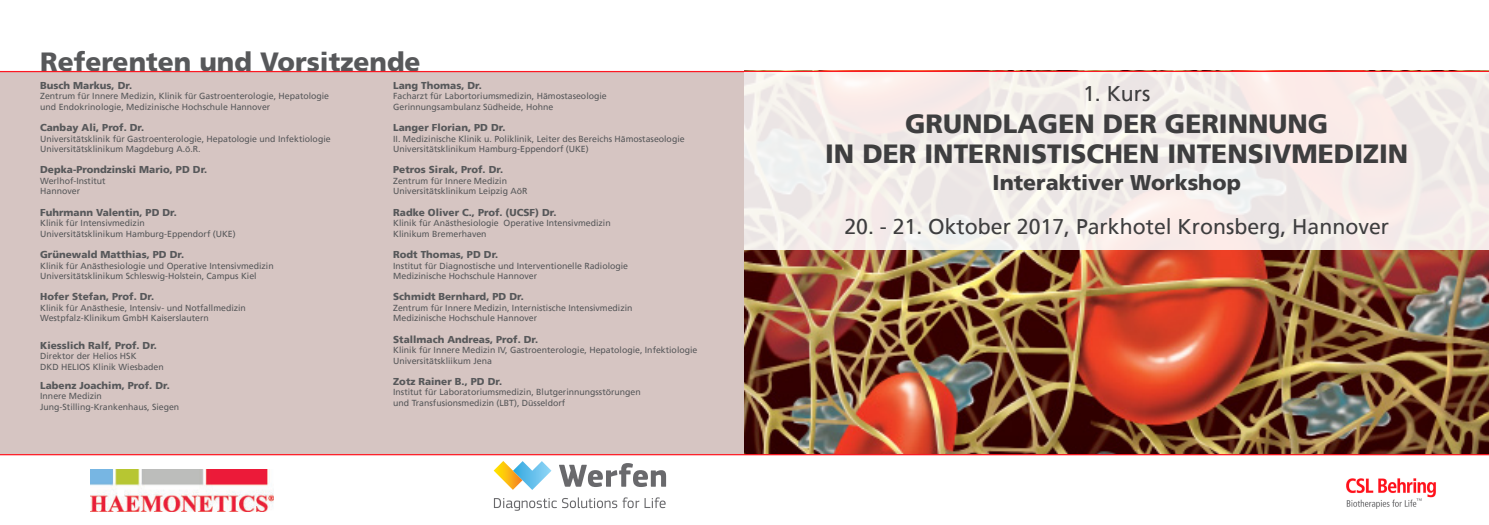
<style>
.page{position:relative;width:1489px;height:525px;background:#fff}
.page>*{position:absolute;margin:0;border:0;box-sizing:border-box;transform-origin:0 0}
.t1{font:900 26.25px "Frutiger";color:#3e3e3f}
.t2{font:900 26.25px "Frutiger";color:#57585a}
.t3{font:21.25px "Frutiger";color:#3e3e3f}
.t4{font:900 21.25px "Frutiger";color:#3e3e3f}
.t5{font:900 10px "Frutiger";color:#57585a}
.t6{font:8.75px/10.5px "Frutiger";color:#57585a}
</style>
<div class="page">
<div style="left:0;top:72px;width:749px;height:382px;background:#d6c5c2"></div>
<img style="left:744px;top:250px;width:744px;height:204px">
<hr style="left:0;top:71px;width:1488px;height:1px;background:#fc1922">
<hr style="left:0;top:454px;width:1488px;height:1px;background:#fc1922">
<div style="left:744px;top:72px;width:744px;height:178px;background:linear-gradient(to right,#f3eeeb,#f4ebe9)"></div>
<img style="left:1346px;top:478px;width:90px;height:31px">
<img style="left:91px;top:469px;width:182px;height:42px">
<svg style="left:494px;top:497px;width:171px;height:13px"></svg>
<svg style="left:559px;top:463px;width:107px;height:23px"></svg>
<svg style="left:493px;top:461px;width:58px;height:28px"></svg>
<p class="t2" style="left:40px;top:46px;width:382px">Referenten und Vorsitzende</p>
<p class="t5" style="left:40px;top:79px;width:93px">Busch Markus, Dr.</p>
<p class="t6" style="left:40px;top:91px;width:290px">Zentrum für Innere Medizin, Klinik für Gastroenterologie, Hepatologie und Endokrinologie, Medizinische Hochschule Hannover</p>
<p class="t5" style="left:40px;top:121px;width:105px">Canbay Ali, Prof. Dr.</p>
<p class="t6" style="left:40px;top:133px;width:292px">Universitätsklinik für Gastroenterologie, Hepatologie und Infektiologie</p>
<p class="t6" style="left:40px;top:144px;width:162px">Universitätsklinikum Magdeburg A.ö.R.</p>
<p class="t5" style="left:40px;top:164px;width:169px">Depka-Prondzinski Mario, PD Dr.</p>
<p class="t6" style="left:40px;top:175px;width:67px">Werlhof-Institut</p>
<p class="t6" style="left:40px;top:186px;width:41px">Hannover</p>
<p class="t5" style="left:40px;top:206px;width:138px">Fuhrmann Valentin, PD Dr.</p>
<p class="t6" style="left:40px;top:218px;width:106px">Klinik für Intensivmedizin</p>
<p class="t6" style="left:40px;top:228px;width:197px">Universitätsklinikum Hamburg-Eppendorf (UKE)</p>
<p class="t5" style="left:40px;top:248px;width:145px">Grünewald Matthias, PD Dr.</p>
<p class="t6" style="left:40px;top:260px;width:235px">Klinik für Anästhesiologie und Operative Intensivmedizin</p>
<p class="t6" style="left:40px;top:270px;width:218px">Universitätsklinikum Schleswig-Holstein, Campus Kiel</p>
<p class="t5" style="left:40px;top:290px;width:115px">Hofer Stefan, Prof. Dr.</p>
<p class="t6" style="left:40px;top:302px;width:207px">Klinik für Anästhesie, Intensiv- und Notfallmedizin</p>
<p class="t6" style="left:40px;top:313px;width:170px">Westpfalz-Klinikum GmbH Kaiserslautern</p>
<p class="t5" style="left:40px;top:339px;width:118px">Kiesslich Ralf, Prof. Dr.</p>
<p class="t6" style="left:40px;top:351px;width:98px">Direktor der Helios HSK</p>
<p class="t6" style="left:40px;top:361px;width:125px">DKD HELIOS Klinik Wiesbaden</p>
<p class="t5" style="left:40px;top:379px;width:131px">Labenz Joachim, Prof. Dr.</p>
<p class="t6" style="left:40px;top:390px;width:63px">Innere Medizin</p>
<p class="t6" style="left:40px;top:401px;width:141px">Jung-Stilling-Krankenhaus, Siegen</p>
<p class="t5" style="left:393px;top:79px;width:90px">Lang Thomas, Dr.</p>
<p class="t6" style="left:393px;top:91px;width:215px">Facharzt für Labortoriumsmedizin, Hämostaseologie</p>
<p class="t6" style="left:393px;top:101px;width:161px">Gerinnungsambulanz Südheide, Hohne</p>
<p class="t5" style="left:393px;top:121px;width:114px">Langer Florian, PD Dr.</p>
<p class="t6" style="left:393px;top:133px;width:293px">II. Medizinische Klinik u. Poliklinik, Leiter des Bereichs Hämostaseologie</p>
<p class="t6" style="left:393px;top:144px;width:197px">Universitätsklinikum Hamburg-Eppendorf (UKE)</p>
<p class="t5" style="left:393px;top:164px;width:111px">Petros Sirak, Prof. Dr.</p>
<p class="t6" style="left:393px;top:175px;width:115px">Zentrum für Innere Medizin</p>
<p class="t6" style="left:393px;top:186px;width:136px">Universitätsklinikum Leipzig AöR</p>
<p class="t5" style="left:393px;top:206px;width:165px">Radke Oliver C., Prof. (UCSF) Dr.</p>
<p class="t6" style="left:393px;top:218px;width:219px">Klinik für Anästhesiologie Operative Intensivmedizin</p>
<p class="t6" style="left:393px;top:228px;width:95px">Klinikum Bremerhaven</p>
<p class="t5" style="left:393px;top:248px;width:106px">Rodt Thomas, PD Dr.</p>
<p class="t6" style="left:393px;top:260px;width:236px">Institut für Diagnostische und Interventionelle Radiologie</p>
<p class="t6" style="left:393px;top:270px;width:145px">Medizinische Hochschule Hannover</p>
<p class="t5" style="left:393px;top:290px;width:132px">Schmidt Bernhard, PD Dr.</p>
<p class="t6" style="left:393px;top:302px;width:241px">Zentrum für Innere Medizin, Internistische Intensivmedizin</p>
<p class="t6" style="left:393px;top:313px;width:145px">Medizinische Hochschule Hannover</p>
<p class="t5" style="left:393px;top:333px;width:146px">Stallmach Andreas, Prof. Dr.</p>
<p class="t6" style="left:393px;top:344px;width:306px">Klinik für Innere Medizin IV, Gastroenterologie, Hepatologie, Infektiologie</p>
<p class="t6" style="left:393px;top:355px;width:100px">Universitätskliikum Jena</p>
<p class="t5" style="left:393px;top:375px;width:110px">Zotz Rainer B., PD Dr.</p>
<p class="t6" style="left:393px;top:387px;width:249px">Institut für Laboratoriumsmedizin, Blutgerinnungsstörungen</p>
<p class="t6" style="left:393px;top:397px;width:173px">und Transfusionsmedizin (LBT), Düsseldorf</p>
<p class="t3" style="left:1082px;top:81px;width:69px">1. Kurs</p>
<p class="t1" style="left:905px;top:107px;width:425px">GRUNDLAGEN DER GERINNUNG</p>
<p class="t1" style="left:825px;top:137px;width:584px">IN DER INTERNISTISCHEN INTENSIVMEDIZIN</p>
<p class="t4" style="left:992px;top:170px;width:250px">Interaktiver Workshop</p>
<p class="t3" style="left:844px;top:214px;width:546px">20. - 21. Oktober 2017, Parkhotel Kronsberg, Hannover</p>
</div>
